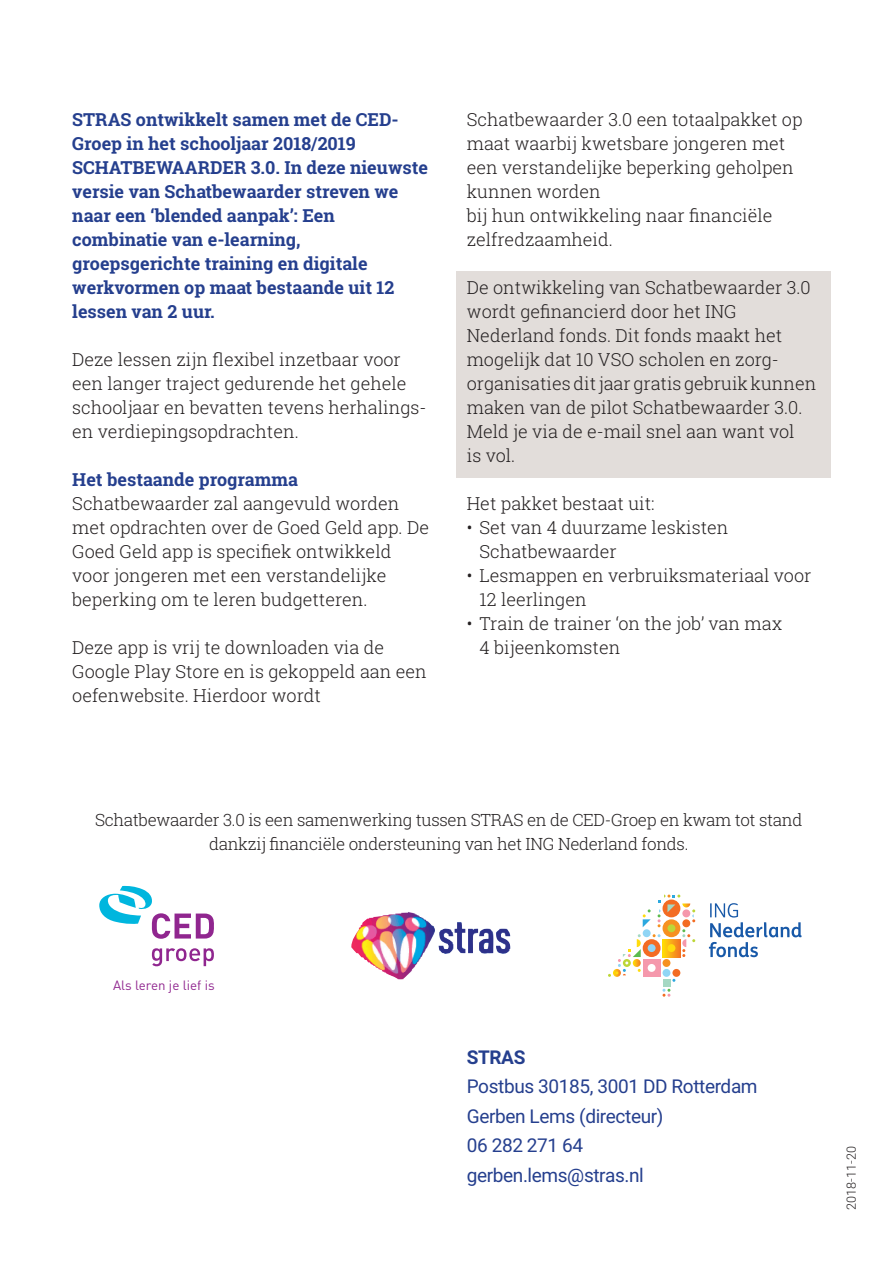
<style>
.page{position:relative;width:893px;height:1263px;background:#fff}
.page>*{position:absolute;margin:0;border:0;box-sizing:border-box;transform-origin:0 0}
.t1{font:19.05px/29.5px "Roboto";letter-spacing:-.02em;color:#253f8e}
.t2{font:700 19.05px "Roboto";letter-spacing:-.02em;color:#253f8e}
.t3{font:300 18px/24px "Roboto Slab";color:#231f20}
.t4{font:700 18px/24px "Roboto Slab";color:#253f8e}
.t5{font:300 16.95px/24px "Roboto Slab";letter-spacing:-.02em;color:#231f20;text-align:center}
.t6{font:13.35px "DIN";color:#90268f}
.t7{font:300 12.75px "Roboto";color:#231f20}
</style>
<div class="page">
<div style="left:456px;top:271px;width:374px;height:206px;background:#e2ddda"></div>
<svg style="left:152px;top:948px;width:62px;height:18px"></svg>
<svg style="left:99px;top:886px;width:115px;height:53px"></svg>
<svg style="left:662px;top:989px;width:8px;height:8px"></svg>
<div style="left:662px;top:979px;width:8px;height:8px;background:#a5d8c3"></div>
<svg style="left:709px;top:903px;width:92px;height:54px"></svg>
<svg style="left:608px;top:894px;width:87px;height:88px"></svg>
<img style="left:351px;top:912px;width:159px;height:67px">
<p class="t4" style="left:72px;top:107px;width:357px">STRAS ontwikkelt samen met de CED-<br>Groep in het schooljaar 2018/2019<br>SCHATBEWAARDER 3.0. In deze nieuwste versie van Schatbewaarder streven we naar een ‘blended aanpak’: Een combinatie van e-learning, groepsgerichte training en digitale werkvormen op maat bestaande uit 12 lessen van 2 uur.</p>
<p class="t3" style="left:72px;top:347px;width:356px">Deze lessen zijn flexibel inzetbaar voor een langer traject gedurende het gehele schooljaar en bevatten tevens herhalings&shy;en verdiepingsopdrachten.</p>
<p class="t4" style="left:72px;top:467px;width:227px">Het bestaande programma</p>
<p class="t3" style="left:72px;top:491px;width:358px">Schatbewaarder zal aangevuld worden met opdrachten over de Goed Geld app. De Goed Geld app is specifiek ontwikkeld voor jongeren met een verstandelijke beperking om te leren budgetteren.</p>
<p class="t3" style="left:72px;top:635px;width:356px">Deze app is vrij te downloaden via de<br>Google Play Store en is gekoppeld aan een oefenwebsite. Hierdoor wordt</p>
<p class="t3" style="left:467px;top:107px;width:337px">Schatbewaarder 3.0 een totaalpakket op maat waarbij kwetsbare jongeren met een verstandelijke beperking geholpen kunnen worden<br>bij hun ontwikkeling naar financiële zelfredzaamheid.</p>
<p class="t3" style="left:467px;top:275px;width:351px">De ontwikkeling van Schatbewaarder 3.0 wordt gefinancierd door het ING Nederland fonds. Dit fonds maakt het mogelijk dat 10 VSO scholen en zorg&shy;organisaties dit jaar gratis gebruik kunnen maken van de pilot Schatbewaarder 3.0.<br>Meld je via de e-mail snel aan want vol<br>is vol.</p>
<p class="t3" style="left:467px;top:491px;width:189px">Het pakket bestaat uit:</p>
<p class="t3" style="left:480px;top:515px;width:250px;text-indent:-13px">• Set van 4 duurzame leskisten<br>Schatbewaarder</p>
<p class="t3" style="left:480px;top:563px;width:333px;text-indent:-13px">• Lesmappen en verbruiksmateriaal voor<br>12 leerlingen</p>
<p class="t3" style="left:480px;top:611px;width:304px;text-indent:-13px">• Train de trainer ‘on the job’ van max<br>4 bijeenkomsten</p>
<p class="t5" style="left:95px;top:807px;width:709px">Schatbewaarder 3.0 is een samenwerking tussen STRAS en de CED-Groep en kwam tot stand dankzij financiële ondersteuning van het ING Nederland fonds.</p>
<p class="t6" style="left:113px;top:977px;width:103px">Als leren je lief is</p>
<p class="t2" style="left:467px;top:1043px;width:60px">STRAS</p>
<p class="t1" style="left:467px;top:1071px;width:292px">Postbus 30185, 3001 DD Rotterdam<br>Gerben Lems (directeur)<br>06 282 271 64 gerben.lems@stras.nl</p>
<p class="t7" style="left:842px;top:1210px;width:65px;rotate:-90deg">2018-11-20</p>
</div>
